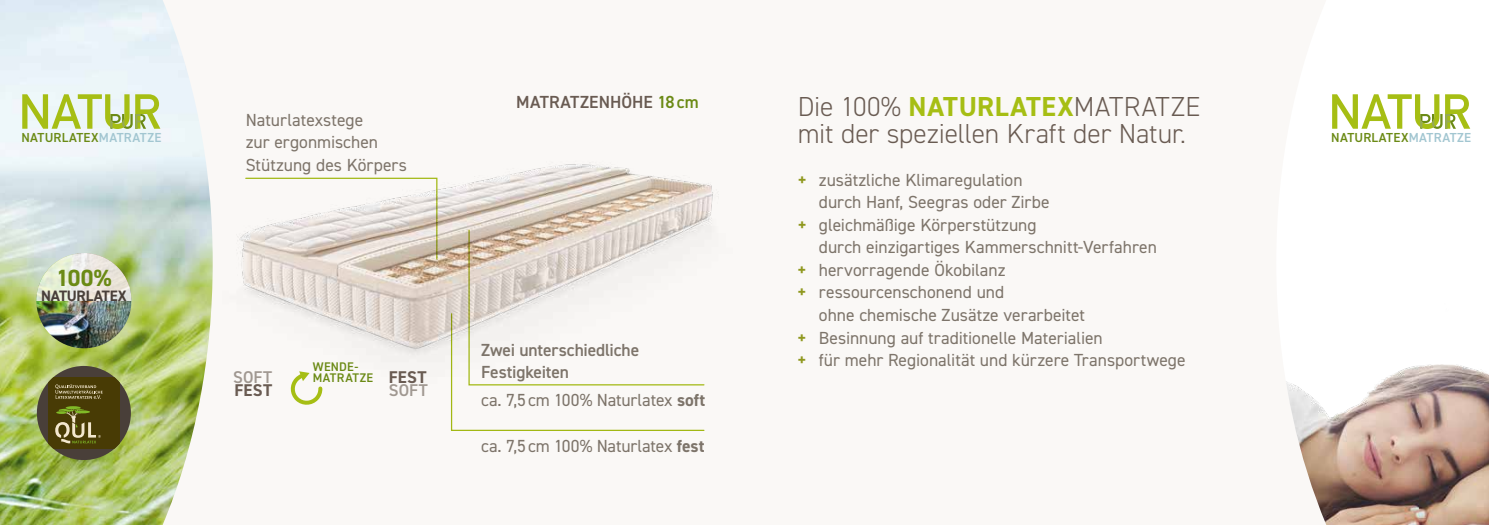
<style>
.page{position:relative;width:1489px;height:525px;background:#fff}
.page>*{position:absolute;margin:0;border:0;box-sizing:border-box;transform-origin:0 0}
.t1{font:300 27.5px/27.5px "DIN2014";letter-spacing:-.005em;color:#695b52}
.t2{font:700 23.5px "DIN2014";color:#6b8a15}
.t3{font:17.5px/22.5px "DIN2014";color:#7d746a}
.t4{font:600 17.5px/22.5px "DIN2014";letter-spacing:-.01em;color:#7d746a}
.t5{font:600 17.5px "DIN2014";letter-spacing:.005em;color:#695b52}
.t6{font:600 17px "DIN2014";letter-spacing:.01em;color:#a09891}
.t7{font:700 17px "DIN2014";color:#695b52}
.t8{font:700 15.12px "DIN2014";letter-spacing:-.01em;color:#493f39}
.t9{font:600 13.12px "DIN2014";letter-spacing:.025em;color:#6b8a15}
.t10{font:600 12.5px/11.2px "DIN2014";letter-spacing:.025em;color:#6b8a15}
.s1{color:#6b8a15}
.s2{font-weight:700;color:#a6be14}
.s3{font-weight:700;color:#8f981e}
.s4{color:#a2c6d1}
.s5{font-weight:700}
.s6{font-weight:700;font-size:17px;color:#695b52}
</style>
<div class="page">
<div style="left:744px;top:0;width:744px;height:524px;background:#faf8f6"></div>
<div style="left:0;top:0;width:744px;height:524px;background:#faf8f6"></div>
<img style="left:0;top:0;width:202px;height:524px">
<img style="left:1287px;top:364px;width:201px;height:160px">
<img style="left:36px;top:253px;width:95px;height:95px;border-radius:48px">
<svg style="left:36px;top:253px;width:95px;height:47px"></svg>
<div style="left:37px;top:366px;width:94px;height:94px;background:#493f39;border-radius:50%"></div>
<div style="left:48px;top:377px;width:72px;height:71px;background:#483b05"></div>
<svg style="left:55px;top:384px;width:48px;height:15px"></svg>
<svg style="left:55px;top:406px;width:46px;height:37px"></svg>
<img style="left:193px;top:140px;width:520px;height:264px">
<svg style="left:22px;top:94px;width:138px;height:35px"></svg>
<svg style="left:1332px;top:94px;width:137px;height:35px"></svg>
<svg style="left:286px;top:370px;width:38px;height:35px"></svg>
<svg style="left:244px;top:177px;width:194px;height:83px"></svg>
<svg style="left:468px;top:229px;width:237px;height:83px"></svg>
<svg style="left:450px;top:312px;width:255px;height:119px"></svg>
<p class="t5" style="left:516px;top:90px;width:184px">MATRATZENHÖHE <span class="s1">18cm</span></p>
<h1 class="t1" style="left:797px;top:92px;width:404px">Die 100% <span class="s2">NATURLATEX</span>MATRATZE mit der speziellen Kraft der Natur.</h1>
<p class="t3" style="left:797px;top:168px;width:226px"><span class="s3">+</span> zusätzliche Klimaregulation</p>
<p class="t3" style="left:819px;top:191px;width:232px">durch Hanf, Seegras oder Zirbe</p>
<p class="t3" style="left:797px;top:213px;width:240px"><span class="s3">+</span> gleichmäßige Körperstützung</p>
<p class="t3" style="left:818px;top:236px;width:339px">durch einzigartiges Kammerschnitt-Verfahren</p>
<p class="t3" style="left:797px;top:258px;width:209px"><span class="s3">+</span> hervorragende Ökobilanz</p>
<p class="t3" style="left:797px;top:281px;width:208px"><span class="s3">+</span> ressourcenschonend und</p>
<p class="t3" style="left:818px;top:303px;width:268px">ohne chemische Zusätze verarbeitet</p>
<p class="t3" style="left:797px;top:326px;width:306px"><span class="s3">+</span> Besinnung auf traditionelle Materialien</p>
<p class="t3" style="left:797px;top:348px;width:389px"><span class="s3">+</span> für mehr Regionalität und kürzere Transportwege</p>
<p class="t3" style="left:246px;top:108px;width:163px">Naturlatexstege<br>zur ergonmischen<br>Stützung des Körpers</p>
<p class="t9" style="left:21px;top:129px;width:141px">NATURLATEX<span class="s4">MATRATZE</span></p>
<p class="t9" style="left:1330px;top:129px;width:141px">NATURLATEX<span class="s4">MATRATZE</span></p>
<h2 class="t2" style="left:56px;top:262px;width:57px">100%</h2>
<p class="t8" style="left:41px;top:285px;width:87px">NATURLATEX</p>
<p class="t4" style="left:481px;top:338px;width:159px">Zwei unterschiedliche<br>Festigkeiten</p>
<p class="t3" style="left:481px;top:388px;width:225px">ca. 7,5cm 100% Naturlatex <span class="s5">soft</span></p>
<p class="t3" style="left:481px;top:434px;width:225px">ca. 7,5 cm 100% Naturlatex <span class="s5">fest</span></p>
<p class="t10" style="left:313px;top:360px;width:115px">WENDE-<br>MATRATZE <span class="s6">FEST</span></p>
<p class="t6" style="left:389px;top:378px;width:41px">SOFT</p>
<p class="t6" style="left:233px;top:366px;width:41px">SOFT</p>
<p class="t7" style="left:234px;top:378px;width:39px">FEST</p>
</div>
